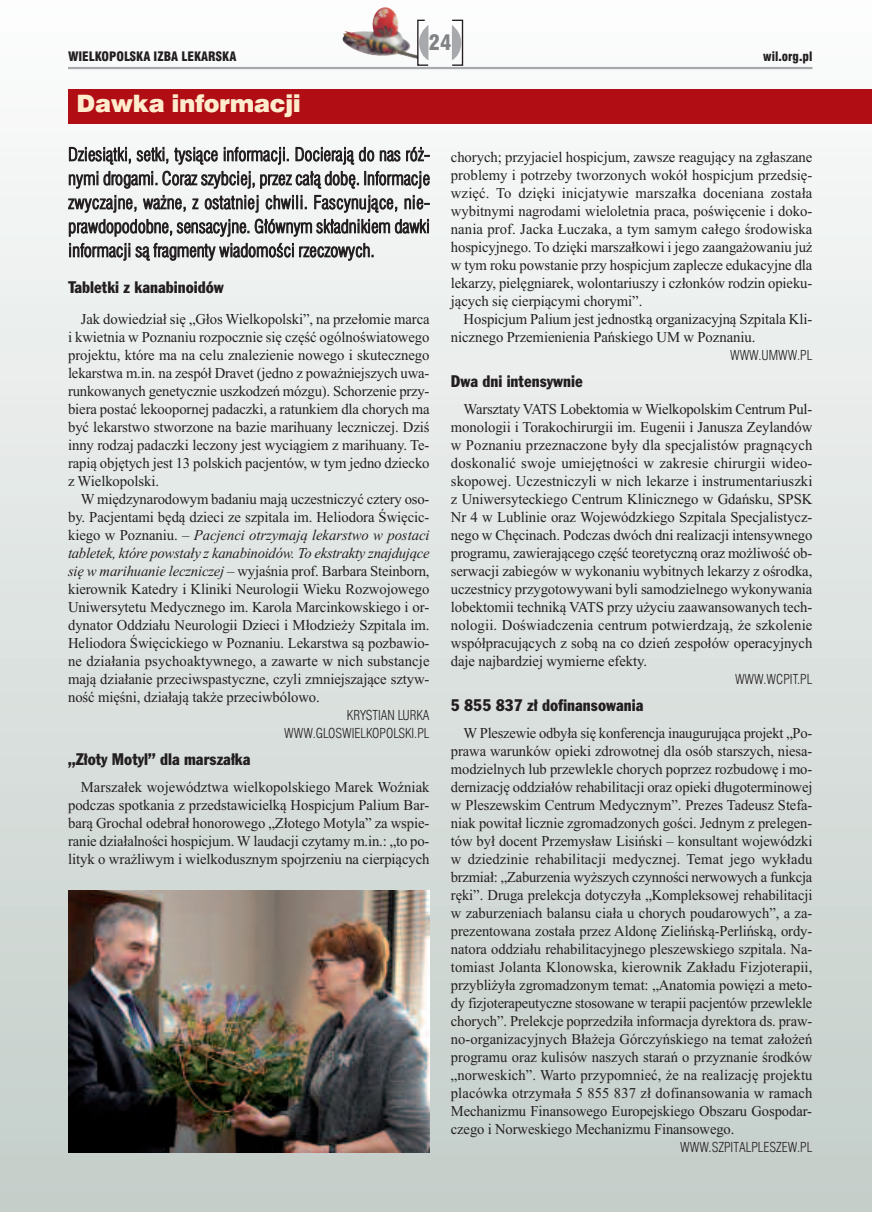
<style>
.page{position:relative;width:872px;height:1212px;background:#fff}
.page>*{position:absolute;margin:0;border:0;box-sizing:border-box;transform-origin:0 0}
.t1{font:24px "Swis 721 Blk EU";letter-spacing:-.02em;color:#feeccd}
.t2{font:21px "Swis 721 Blk Cn EU";color:#808285}
.t3{font:18px/24px "Swis 721 Lt Cn EU";color:#231f20;text-align:justify}
.t4{font:16.5px "Frank Goth Cn EU";color:#231f20}
.t5{font:15px/18px "Times New Roman";letter-spacing:-.005em;color:#231f20;text-align:justify}
.t6{font:13.5px/18px "Swis 721 Lt Cn EU";color:#231f20;text-align:right}
.t7{font:12.75px "Swis 721 Blk Cn EU";color:#231f20}
.s1{font-style:italic}
</style>
<div class="page">
<div style="left:0;top:0;width:872px;height:1212px;background:linear-gradient(to bottom,#fbfdfc,#c3cdc8)"></div>
<img style="left:342px;top:7px;width:76px;height:52px">
<div style="left:451px;top:20px;width:12px;height:46px;border:1px solid #231f20"></div>
<svg style="left:452px;top:25px;width:9px;height:35px"></svg>
<svg style="left:416px;top:19px;width:13px;height:48px"></svg>
<hr style="left:68px;top:67px;width:744px;height:2px;background:#a8a9ad">
<div style="left:68px;top:89px;width:804px;height:34px;background:#b00d15"></div>
<img style="left:68px;top:890px;width:361px;height:262px">
<h2 class="t2" style="left:429px;top:30px;width:24px">24</h2>
<p class="t7" style="left:68px;top:48px;width:170px">WIELKOPOLSKA IZBA LEKARSKA</p>
<p class="t7" style="left:763px;top:48px;width:51px">wil.org.pl</p>
<h1 class="t1" style="left:77px;top:89px;width:226px">Dawka informacji</h1>
<p class="t3" style="left:68px;top:143px;width:363px">Dziesiątki, setki, tysiące informacji. Docierają do nas róż&shy;nymi drogami. Coraz szybciej, przez całą dobę. Informacje zwyczajne, ważne, z ostatniej chwili. Fascynujące, nie&shy;prawdopodobne, sensacyjne. Głównym składnikiem dawki informacji są fragmenty wiadomości rzeczowych.</p>
<p class="t4" style="left:68px;top:276px;width:157px">Tabletki z kanabinoidów</p>
<p class="t5" style="left:68px;top:310px;width:363px;text-indent:13px">Jak dowiedział się „Głos Wielkopolski”, na przełomie marca i kwietnia w Poznaniu rozpocznie się część ogólnoświatowego projektu, które ma na celu znalezienie nowego i skutecznego lekarstwa m.in. na zespół Dravet (jedno z poważniejszych uwa&shy;runkowanych genetycznie uszkodzeń mózgu). Schorzenie przy&shy;biera postać lekoopornej padaczki, a ratunkiem dla chorych ma być lekarstwo stworzone na bazie marihuany leczniczej. Dziś inny rodzaj padaczki leczony jest wyciągiem z marihuany. Te&shy;rapią objętych jest 13 polskich pacjentów, w tym jedno dziecko z Wielkopolski.</p>
<p class="t5" style="left:68px;top:490px;width:363px;text-indent:13px">W międzynarodowym badaniu mają uczestniczyć cztery oso&shy;by. Pacjentami będą dzieci ze szpitala im. Heliodora Święcic&shy;kiego w Poznaniu. – <span class="s1">Pacjenci otrzymają lekarstwo w postaci tabletek, które powstały z kanabinoidów. To ekstrakty znajdujące się w marihuanie leczniczej</span> – wyjaśnia prof. Barbara Steinborn, kierownik Katedry i Kliniki Neurologii Wieku Rozwojowego Uniwersytetu Medycznego im. Karola Marcinkowskiego i or&shy;dynator Oddziału Neurologii Dzieci i Młodzieży Szpitala im.<br>Heliodora Święcickiego w Poznaniu. Lekarstwa są pozbawio&shy;ne działania psychoaktywnego, a zawarte w nich substancje mają działanie przeciwspastyczne, czyli zmniejszające sztyw&shy;ność mięśni, działają także przeciwbólowo.</p>
<p class="t6" style="left:284px;top:706px;width:147px">KRYSTIAN LURKA<br>WWW.GLOSWIELKOPOLSKI.PL</p>
<p class="t4" style="left:68px;top:748px;width:184px">„Złoty Motyl” dla marszałka</p>
<p class="t5" style="left:68px;top:778px;width:363px;text-indent:13px">Marszałek województwa wielkopolskiego Marek Woźniak podczas spotkania z przedstawicielką Hospicjum Palium Bar&shy;barą Grochal odebrał honorowego „Złotego Motyla” za wspie&shy;ranie działalności hospicjum. W laudacji czytamy m.in.: „to po&shy;lityk o wrażliwym i wielkodusznym spojrzeniu na cierpiących</p>
<p class="t5" style="left:451px;top:148px;width:363px">chorych; przyjaciel hospicjum, zawsze reagujący na zgłaszane problemy i potrzeby tworzonych wokół hospicjum przedsię&shy;wzięć. To dzięki inicjatywie marszałka doceniana została wybitnymi nagrodami wieloletnia praca, poświęcenie i doko&shy;nania prof. Jacka Łuczaka, a tym samym całego środowiska hospicyjnego. To dzięki marszałkowi i jego zaangażowaniu już w tym roku powstanie przy hospicjum zaplecze edukacyjne dla lekarzy, pielęgniarek, wolontariuszy i członków rodzin opieku&shy;jących się cierpiącymi chorymi”.</p>
<p class="t5" style="left:451px;top:310px;width:363px;text-indent:13px">Hospicjum Palium jest jednostką organizacyjną Szpitala Kli&shy;nicznego Przemienienia Pańskiego UM w Poznaniu.</p>
<p class="t6" style="left:730px;top:346px;width:84px">WWW.UMWW.PL</p>
<p class="t4" style="left:451px;top:370px;width:133px">Dwa dni intensywnie</p>
<p class="t5" style="left:451px;top:400px;width:363px;text-indent:13px">Warsztaty VATS Lobektomia w Wielkopolskim Centrum Pul&shy;monologii i Torakochirurgii im. Eugenii i Janusza Zeylandów w Poznaniu przeznaczone były dla specjalistów pragnących doskonalić swoje umiejętności w zakresie chirurgii wideo&shy;skopowej. Uczestniczyli w nich lekarze i instrumentariuszki z Uniwersyteckiego Centrum Klinicznego w Gdańsku, SPSK Nr 4 w Lublinie oraz Wojewódzkiego Szpitala Specjalistycz&shy;nego w Chęcinach. Podczas dwóch dni realizacji intensywnego programu, zawierającego część teoretyczną oraz możliwość ob&shy;serwacji zabiegów w wykonaniu wybitnych lekarzy z ośrodka, uczestnicy przygotowywani byli samodzielnego wykonywania lobektomii techniką VATS przy użyciu zaawansowanych tech&shy;nologii. Doświadczenia centrum potwierdzają, że szkolenie współpracujących z sobą na co dzień zespołów operacyjnych daje najbardziej wymierne efekty.</p>
<p class="t6" style="left:735px;top:670px;width:79px">WWW.WCPIT.PL</p>
<p class="t4" style="left:451px;top:694px;width:194px">5 855 837 zł dofinansowania</p>
<p class="t5" style="left:451px;top:724px;width:363px;text-indent:13px">W Pleszewie odbyła się konferencja inaugurująca projekt „Po&shy;prawa warunków opieki zdrowotnej dla osób starszych, niesa&shy;modzielnych lub przewlekle chorych poprzez rozbudowę i mo&shy;dernizację oddziałów rehabilitacji oraz opieki długoterminowej w Pleszewskim Centrum Medycznym”. Prezes Tadeusz Stefa&shy;niak powitał licznie zgromadzonych gości. Jednym z prelegen&shy;tów był docent Przemysław Lisiński – konsultant wojewódzki w dziedzinie rehabilitacji medycznej. Temat jego wykładu brzmiał: „Zaburzenia wyższych czynności nerwowych a funkcja ręki”. Druga prelekcja dotyczyła „Kompleksowej rehabilitacji w zaburzeniach balansu ciała u chorych poudarowych”, a za&shy;prezentowana została przez Aldonę Zielińską-Perlińską, ordy&shy;natora oddziału rehabilitacyjnego pleszewskiego szpitala. Na&shy;tomiast Jolanta Klonowska, kierownik Zakładu Fizjoterapii, przybliżyła zgromadzonym temat: „Anatomia powięzi a meto&shy;dy fizjoterapeutyczne stosowane w terapii pacjentów przewlekle chorych”. Prelekcje poprzedziła informacja dyrektora ds. praw&shy;no-organizacyjnych Błażeja Górczyńskiego na temat założeń programu oraz kulisów naszych starań o przyznanie środków „norweskich”. Warto przypomnieć, że na realizację projektu placówka otrzymała 5 855 837 zł dofinansowania w ramach Mechanizmu Finansowego Europejskiego Obszaru Gospodar&shy;czego i Norweskiego Mechanizmu Finansowego.</p>
<p class="t6" style="left:680px;top:1138px;width:134px">WWW.SZPITALPLESZEW.PL</p>
</div>
